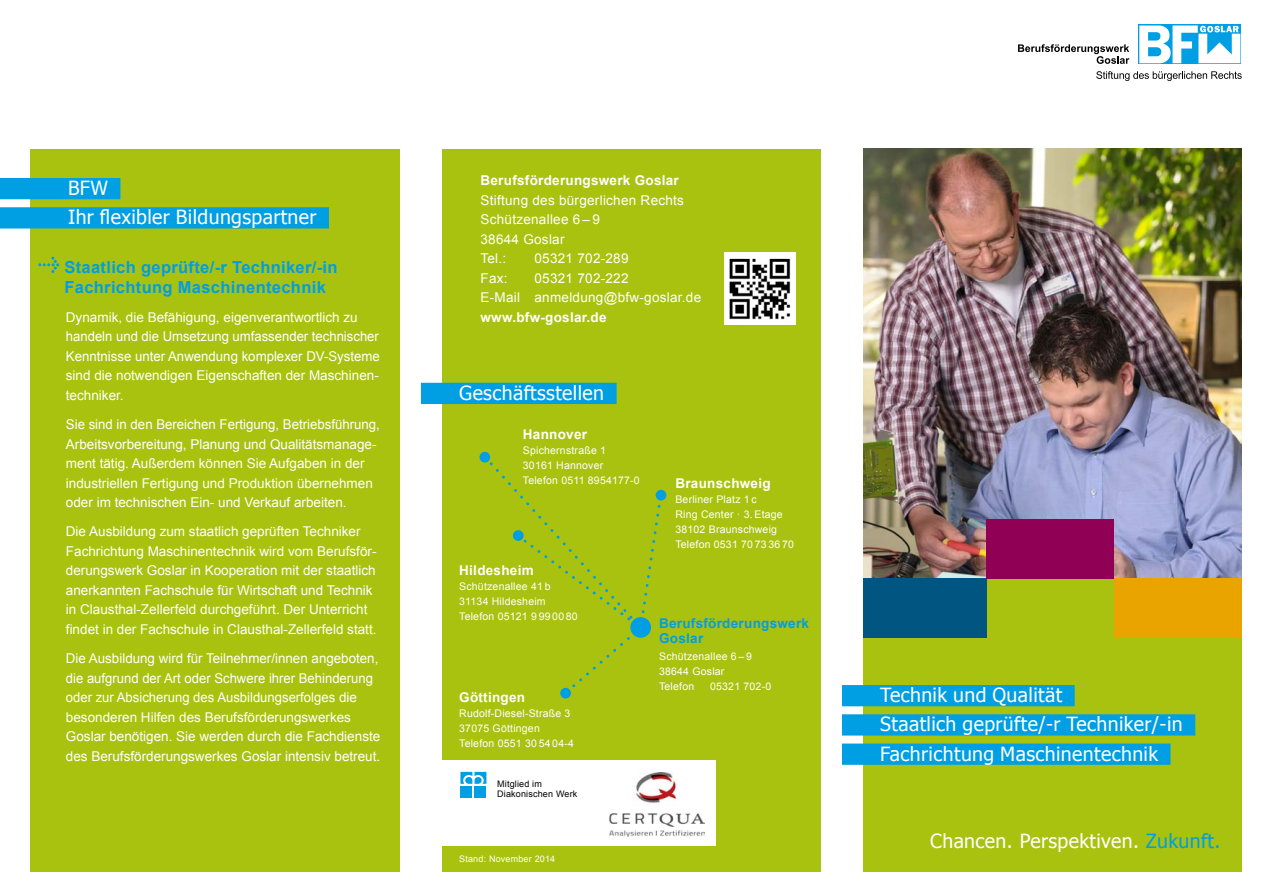
<style>
.page{position:relative;width:1263px;height:893px;background:#fff}
.page>*{position:absolute;margin:0;border:0;box-sizing:border-box;transform-origin:0 0}
.t1{font:19.5px/29.2px "Tahoma";letter-spacing:.02em;color:#fff}
.t2{font:700 16.5px/19.5px "Arial";letter-spacing:.02em;color:#009ee3}
.t3{font:13.5px/19.5px "Arial";color:#fff}
.t4{font:13.5px/19.5px "Arial";letter-spacing:.02em;color:#fff}
.t5{font:700 13.5px "Arial";letter-spacing:.02em;color:#fff}
.t6{font:700 13.5px/15px "Arial";letter-spacing:.02em;color:#009ee3}
.t7{font:10.5px/15px "Arial";letter-spacing:.02em;color:#fff}
.t8{font:9px/10.8px "Arial";letter-spacing:.02em;color:#000}
.t9{font:9px "Arial";letter-spacing:.02em;color:#fff}
.s1{color:#009ee3}
</style>
<div class="page">
<div style="left:30px;top:149px;width:370px;height:723px;background:#a9c210"></div>
<div style="left:442px;top:149px;width:379px;height:723px;background:#a9c210"></div>
<div style="left:863px;top:578px;width:379px;height:294px;background:#a9c210"></div>
<div style="left:421px;top:761px;width:294px;height:85px;background:#fff"></div>
<img style="left:609px;top:772px;width:95px;height:64px">
<svg style="left:460px;top:772px;width:26px;height:12px"></svg>
<div style="left:460px;top:786px;width:12px;height:12px;background:#009ee3"></div>
<div style="left:474px;top:786px;width:12px;height:12px;background:#009ee3"></div>
<img style="left:724px;top:253px;width:72px;height:71px">
<svg style="left:485px;top:456px;width:177px;height:235px"></svg>
<div style="left:656px;top:490px;width:10px;height:10px;background:#009ee3;border-radius:50%"></div>
<div style="left:479px;top:452px;width:11px;height:10px;background:#009ee3;border-radius:50%"></div>
<div style="left:513px;top:530px;width:11px;height:11px;background:#009ee3;border-radius:50%"></div>
<div style="left:630px;top:617px;width:21px;height:21px;background:#009ee3;border-radius:50%"></div>
<div style="left:560px;top:688px;width:11px;height:10px;background:#009ee3;border-radius:50%"></div>
<img style="left:863px;top:149px;width:379px;height:429px">
<div style="left:863px;top:578px;width:123px;height:60px;background:#005681"></div>
<div style="left:1114px;top:578px;width:128px;height:60px;background:#e9a400"></div>
<div style="left:986px;top:519px;width:128px;height:59px;background:#900054"></div>
<div style="left:421px;top:383px;width:196px;height:21px;background:#009ee3"></div>
<div style="left:842px;top:685px;width:233px;height:21px;background:#009ee3"></div>
<div style="left:842px;top:714px;width:353px;height:22px;background:#009ee3"></div>
<div style="left:842px;top:743px;width:328px;height:22px;background:#009ee3"></div>
<svg style="left:38px;top:257px;width:21px;height:16px"></svg>
<div style="left:0;top:178px;width:120px;height:21px;background:#009ee3"></div>
<div style="left:0;top:207px;width:329px;height:22px;background:#009ee3"></div>
<svg style="left:1138px;top:25px;width:103px;height:39px"></svg>
<svg style="left:1139px;top:25px;width:101px;height:38px"></svg>
<svg style="left:1018px;top:44px;width:111px;height:20px"></svg>
<svg style="left:1096px;top:71px;width:146px;height:10px"></svg>
<h1 class="t1" style="left:68px;top:172px;width:250px">BFW<br>Ihr flexibler Bildungspartner</h1>
<p class="t2" style="left:64px;top:258px;width:275px">Staatlich geprüfte/-r Techniker/-in<br>Fachrichtung Maschinentechnik</p>
<p class="t3" style="left:66px;top:307px;width:315px">Dynamik, die Befähigung, eigenverantwortlich zu handeln und die Umsetzung umfassender technischer Kenntnisse unter Anwendung komplexer DV-Systeme sind die notwendigen Eigenschaften der Maschinen&shy;techniker.</p>
<p class="t3" style="left:66px;top:415px;width:316px">Sie sind in den Bereichen Fertigung, Betriebsführung, Arbeitsvorbereitung, Planung und Qualitätsmanage&shy;ment tätig. Außerdem können Sie Aufgaben in der industriellen Fertigung und Produktion übernehmen oder im technischen Ein- und Verkauf arbeiten.</p>
<p class="t3" style="left:66px;top:522px;width:312px">Die Ausbildung zum staatlich geprüften Techniker Fachrichtung Maschinentechnik wird vom Berufsför&shy;derungswerk Goslar in Kooperation mit der staatlich anerkannten Fachschule für Wirtschaft und Technik in Clausthal-Zellerfeld durchgeführt. Der Unterricht findet in der Fachschule in Clausthal-Zellerfeld statt.</p>
<p class="t3" style="left:66px;top:649px;width:316px">Die Ausbildung wird für Teilnehmer/innen angeboten, die aufgrund der Art oder Schwere ihrer Behinderung oder zur Absicherung des Ausbildungserfolges die besonderen Hilfen des Berufsförderungswerkes Goslar benötigen. Sie werden durch die Fachdienste des Berufsförderungswerkes Goslar intensiv betreut.</p>
<p class="t5" style="left:480px;top:172px;width:200px">Berufsförderungswerk Goslar</p>
<p class="t4" style="left:480px;top:190px;width:205px">Stiftung des bürgerlichen Rechts<br>Schützenallee 6 – 9<br>38644 Goslar<br>Tel.:</p>
<p class="t4" style="left:534px;top:249px;width:96px">05321 702-289</p>
<p class="t4" style="left:480px;top:268px;width:222px;text-indent:54px">05321 702-222<br>E-Mail anmeldung@bfw-goslar.de</p>
<p class="t5" style="left:480px;top:308px;width:128px">www.bfw-goslar.de</p>
<p class="t3" style="left:480px;top:268px;width:29px">Fax:</p>
<h1 class="t1" style="left:459px;top:377px;width:146px">Geschäftsstellen</h1>
<p class="t5" style="left:523px;top:425px;width:66px">Hannover</p>
<p class="t7" style="left:523px;top:443px;width:118px">Spichernstraße 1<br>30161 Hannover<br>Telefon 0511 8954177-0</p>
<p class="t5" style="left:459px;top:562px;width:76px">Hildesheim</p>
<p class="t7" style="left:459px;top:579px;width:120px">Schützenallee 41 b<br>31134 Hildesheim<br>Telefon 05121 9 99 00 80</p>
<p class="t5" style="left:459px;top:688px;width:67px">Göttingen</p>
<p class="t7" style="left:459px;top:706px;width:116px">Rudolf-Diesel-Straße 3<br>37075 Göttingen<br>Telefon 0551 30 54 04-4</p>
<p class="t8" style="left:497px;top:778px;width:82px">Mitglied im<br>Diakonischen Werk</p>
<p class="t5" style="left:675px;top:474px;width:97px">Braunschweig</p>
<p class="t7" style="left:675px;top:491px;width:120px">Berliner Platz 1 c<br>Ring Center · 3.Etage<br>38102 Braunschweig<br>Telefon 0531 70 73 36 70</p>
<p class="t6" style="left:659px;top:616px;width:151px">Berufsförderungswerk<br>Goslar</p>
<p class="t7" style="left:659px;top:649px;width:94px">Schützenallee 6 – 9<br>38644 Goslar<br>Telefon</p>
<p class="t7" style="left:710px;top:679px;width:63px">05321 702-0</p>
<p class="t9" style="left:459px;top:853px;width:97px">Stand: November 2014</p>
<h1 class="t1" style="left:880px;top:679px;width:304px">Technik und Qualität<br>Staatlich geprüfte/-r Techniker/-in<br>Fachrichtung Maschinentechnik</h1>
<h1 class="t1" style="left:930px;top:826px;width:292px">Chancen. Perspektiven. <span class="s1">Zukunft.</span></h1>
</div>
